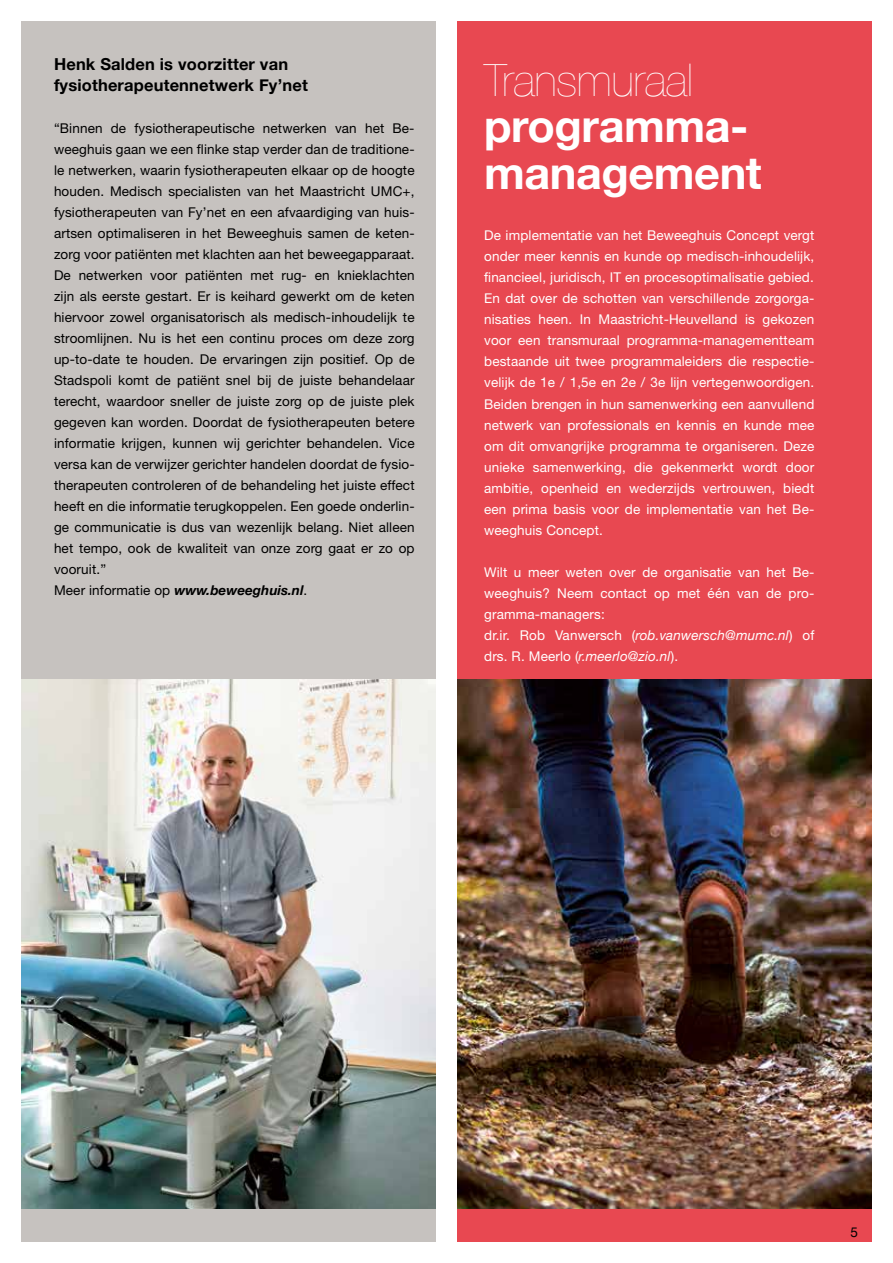
<style>
.page{position:relative;width:893px;height:1263px;background:#fff}
.page>*{position:absolute;margin:0;border:0;box-sizing:border-box;transform-origin:0 0}
.t1{font:700 45px/46.5px "Helvetica Neue";letter-spacing:-.01em;color:#fff}
.t2{font:200 45px "Helvetica Neue";letter-spacing:-.01em;color:#fff}
.t3{font:700 16.5px/21px "Helvetica Neue";letter-spacing:.01em;color:#000}
.t4{font:13.5px/21px "Helvetica Neue";letter-spacing:.01em;color:#000}
.t5{font:13.5px/21px "Helvetica Neue";letter-spacing:.01em;color:#fff;text-align:justify}
.t6{font:13.5px "Helvetica Neue";color:#000}
.s1{font-weight:700;font-style:italic}
.s2{font-style:italic}
</style>
<div class="page">
<div style="left:21px;top:21px;width:415px;height:1221px;background:#c6c2bf"></div>
<div style="left:457px;top:21px;width:415px;height:1221px;background:#e84851"></div>
<img style="left:21px;top:679px;width:415px;height:530px">
<img style="left:457px;top:679px;width:414px;height:530px">
<p class="t3" style="left:54px;top:54px;width:255px">Henk Salden is voorzitter van fysiotherapeutennetwerk Fy’net</p>
<p class="t4" style="left:54px;top:118px;width:362px">“Binnen de fysiotherapeutische netwerken van het Be&shy;weeghuis gaan we een flinke stap verder dan de traditione&shy;le netwerken, waarin fysiotherapeuten elkaar op de hoogte houden. Medisch specialisten van het Maastricht UMC+, fysiotherapeuten van Fy’net en een afvaardiging van huis&shy;artsen optimaliseren in het Beweeghuis samen de keten&shy;zorg voor patiënten met klachten aan het beweegapparaat.<br>De netwerken voor patiënten met rug- en knieklachten zijn als eerste gestart. Er is keihard gewerkt om de keten hiervoor zowel organisatorisch als medisch-inhoudelijk te stroomlijnen. Nu is het een continu proces om deze zorg up-to-date te houden. De ervaringen zijn positief. Op de Stadspoli komt de patiënt snel bij de juiste behandelaar terecht, waardoor sneller de juiste zorg op de juiste plek gegeven kan worden. Doordat de fysiotherapeuten betere informatie krijgen, kunnen wij gerichter behandelen. Vice versa kan de verwijzer gerichter handelen doordat de fysio&shy;therapeuten controleren of de behandeling het juiste effect heeft en die informatie terugkoppelen. Een goede onderlin&shy;ge communicatie is dus van wezenlijk belang. Niet alleen het tempo, ook de kwaliteit van onze zorg gaat er zo op vooruit.”<br>Meer informatie op <span class="s1">www.beweeghuis.nl</span>.</p>
<h1 class="t2" style="left:484px;top:45px;width:210px">Transmuraal</h1>
<h1 class="t1" style="left:484px;top:104px;width:279px">programma&shy;management</h1>
<p class="t5" style="left:484px;top:225px;width:332px">De implementatie van het Beweeghuis Concept vergt onder meer kennis en kunde op medisch-inhoudelijk, financieel, juridisch, IT en procesoptimalisatie gebied.<br>En dat over de schotten van verschillende zorgorga&shy;nisaties heen. In Maastricht-Heuvelland is gekozen voor een transmuraal programma-managementteam bestaande uit twee programmaleiders die respectie&shy;velijk de 1e / 1,5e en 2e / 3e lijn vertegenwoordigen.<br>Beiden brengen in hun samenwerking een aanvullend netwerk van professionals en kennis en kunde mee om dit omvangrijke programma te organiseren. Deze unieke samenwerking, die gekenmerkt wordt door ambitie, openheid en wederzijds vertrouwen, biedt een prima basis voor de implementatie van het Be&shy;weeghuis Concept.</p>
<p class="t5" style="left:484px;top:561px;width:332px;text-align:left">Wilt u meer weten over de organisatie van het Be&shy;weeghuis? Neem contact op met één van de pro&shy;gramma-managers:<br>dr.ir. Rob Vanwersch (<span class="s2">rob.vanwersch@mumc.nl</span>) of drs. R. Meerlo (<span class="s2">r.meerlo@zio.nl</span>).</p>
<p class="t6" style="left:850px;top:1222px;width:9px">5</p>
</div>
